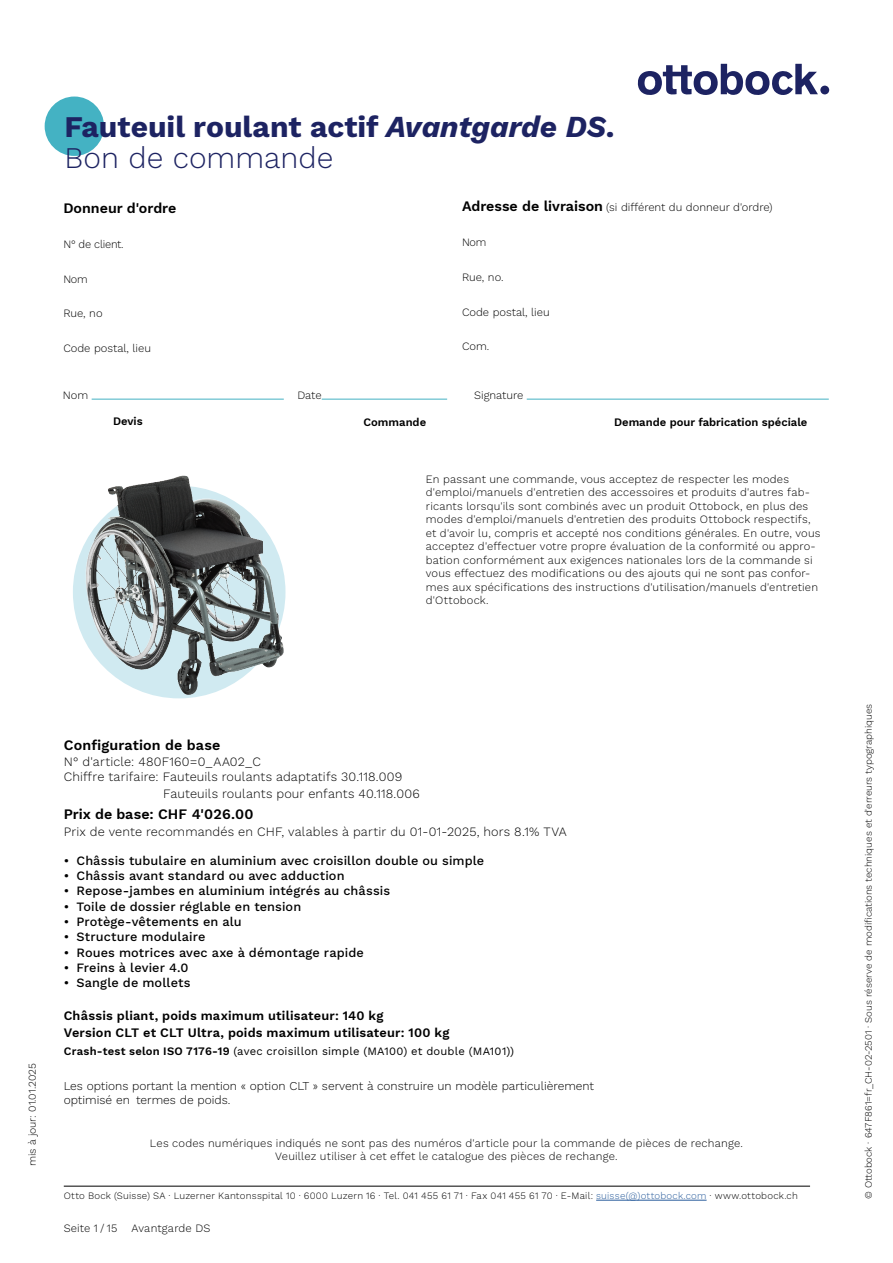
<style>
.page{position:relative;width:893px;height:1263px;background:#fff}
.page>*{position:absolute;margin:0;border:0;box-sizing:border-box;transform-origin:0 0}
.t1{font:700 30px/31.8px "Work Sans";color:#1d2362}
.t2{font:600 14.25px "Work Sans";letter-spacing:.005em;color:#000}
.t3{font:500 12.75px "Work Sans";letter-spacing:.005em;color:#000}
.t4{font:300 12.75px/15.3px "Work Sans";letter-spacing:.01em;color:#000}
.t5{font:600 12.75px/16.5px "Work Sans";letter-spacing:.015em;color:#000}
.t6{font:300 12px/13.5px "Work Sans";color:#000}
.t7{font:300 11.25px/13.5px "Work Sans";letter-spacing:.015em;color:#000}
.t8{font:11.25px "Work Sans";letter-spacing:.015em;color:#000}
.t9{font:600 11.25px "Work Sans";color:#000}
.t10{font:300 11.25px "Work Sans";letter-spacing:-.02em;color:#000}
.t11{font:300 10.5px "Work Sans";color:#000}
.t12{font:300 9.75px "Work Sans";letter-spacing:.01em;color:#000}
.s1{font-style:italic}
.s2{font-weight:300}
.s3{font-weight:600;font-size:14.25px}
.s4{font-weight:600}
.s5{color:#275b9b}
</style>
<div class="page">
<div style="left:820px;top:86px;width:9px;height:8px;background:#1d2362;border-radius:50%"></div>
<svg style="left:638px;top:64px;width:180px;height:31px"></svg>
<div style="left:45px;top:97px;width:59px;height:59px;background:#44b2c3;border-radius:50%"></div>
<hr style="left:64px;top:1186px;width:746px;height:1px;background:#000">
<hr style="left:596px;top:1200px;width:111px;height:1px;background:#275b9b">
<hr style="left:92px;top:399px;width:192px;height:1px;background:#44b2c3">
<hr style="left:322px;top:399px;width:125px;height:1px;background:#44b2c3">
<hr style="left:527px;top:399px;width:302px;height:1px;background:#44b2c3">
<img style="left:73px;top:475px;width:213px;height:224px">
<h1 class="t1" style="left:65px;top:109px;width:551px">Fauteuil roulant actif <span class="s1">Avantgarde DS</span>.<br><span class="s2">Bon de commande</span></h1>
<p class="t2" style="left:63px;top:197px;width:115px">Donneur d'ordre</p>
<p class="t10" style="left:63px;top:236px;width:62px">N° de client.</p>
<p class="t7" style="left:63px;top:272px;width:26px">Nom</p>
<p class="t7" style="left:63px;top:306px;width:41px">Rue, no</p>
<p class="t7" style="left:63px;top:341px;width:89px">Code postal, lieu</p>
<p class="t7" style="left:462px;top:200px;width:312px"><span class="s3">Adresse de livraison</span> (si différent du donneur d'ordre)</p>
<p class="t7" style="left:462px;top:235px;width:26px">Nom</p>
<p class="t7" style="left:462px;top:270px;width:43px">Rue, no.</p>
<p class="t7" style="left:462px;top:305px;width:89px">Code postal, lieu</p>
<p class="t7" style="left:462px;top:340px;width:29px">Com.</p>
<p class="t7" style="left:63px;top:388px;width:27px">Nom</p>
<p class="t7" style="left:297px;top:388px;width:26px">Date</p>
<p class="t7" style="left:474px;top:388px;width:51px">Signature</p>
<p class="t9" style="left:113px;top:412px;width:31px">Devis</p>
<p class="t9" style="left:364px;top:414px;width:64px">Commande</p>
<p class="t9" style="left:614px;top:414px;width:195px">Demande pour fabrication spéciale</p>
<p class="t7" style="left:426px;top:472px;width:396px">En passant une commande, vous acceptez de respecter les modes d'emploi/manuels d'entretien des accessoires et produits d'autres fab&shy;ricants lorsqu'ils sont combinés avec un produit Ottobock, en plus des modes d'emploi/manuels d'entretien des produits Ottobock respectifs, et d'avoir lu, compris et accepté nos conditions générales. En outre, vous acceptez d'effectuer votre propre évaluation de la conformité ou appro&shy;bation conformément aux exigences nationales lors de la commande si vous effectuez des modifications ou des ajouts qui ne sont pas confor&shy;mes aux spécifications des instructions d'utilisation/manuels d'entretien d'Ottobock.</p>
<p class="t11" style="left:25px;top:1166px;width:105px;rotate:-90deg">mis à jour: 01.01.2025</p>
<p class="t2" style="left:64px;top:735px;width:158px">Configuration de base</p>
<p class="t4" style="left:64px;top:753px;width:340px">N° d'article: 480F160=0_AA02_C<br>Chiffre tarifaire: Fauteuils roulants adaptatifs 30.118.009</p>
<p class="t4" style="left:163px;top:785px;width:258px">Fauteuils roulants pour enfants 40.118.006</p>
<p class="t2" style="left:64px;top:803px;width:191px">Prix de base: CHF 4'026.00</p>
<p class="t4" style="left:64px;top:824px;width:504px">Prix de vente recommandés en CHF, valables à partir du 01-01-2025, hors 8.1% TVA</p>
<p class="t3" style="left:64px;top:851px;width:422px">• Châssis tubulaire en aluminium avec croisillon double ou simple</p>
<p class="t3" style="left:64px;top:866px;width:282px">• Châssis avant standard ou avec adduction</p>
<p class="t3" style="left:64px;top:881px;width:328px">• Repose-jambes en aluminium intégrés au châssis</p>
<p class="t3" style="left:64px;top:897px;width:239px">• Toile de dossier réglable en tension</p>
<p class="t3" style="left:64px;top:912px;width:180px">• Protège-vêtements en alu</p>
<p class="t3" style="left:64px;top:927px;width:143px">• Structure modulaire</p>
<p class="t3" style="left:64px;top:943px;width:302px">• Roues motrices avec axe à démontage rapide</p>
<p class="t3" style="left:64px;top:958px;width:126px">• Freins à levier 4.0</p>
<p class="t3" style="left:64px;top:973px;width:128px">• Sangle de mollets</p>
<p class="t5" style="left:64px;top:1007px;width:387px">Châssis pliant, poids maximum utilisateur: 140 kg<br>Version CLT et CLT Ultra, poids maximum utilisateur: 100 kg</p>
<p class="t8" style="left:64px;top:1042px;width:452px"><span class="s4">Crash-test selon ISO 7176-19</span> (avec croisillon simple (MA100) et double (MA101))</p>
<p class="t6" style="left:64px;top:1079px;width:532px">Les options portant la mention « option CLT » servent à construire un modèle particulièrement optimisé en termes de poids.</p>
<p class="t7" style="left:150px;top:1136px;width:594px;text-align:center">Les codes numériques indiqués ne sont pas des numéros d'article pour la commande de pièces de rechange.<br>Veuillez utiliser à cet effet le catalogue des pièces de rechange.</p>
<p class="t12" style="left:64px;top:1189px;width:736px">Otto Bock (Suisse) SA · Luzerner Kantonsspital 10 · 6000 Luzern 16 · Tel. 041 455 61 71 · Fax 041 455 61 70 · E-Mail: <span class="s5">suisse(@)ottobock.com</span> · www.ottobock.ch</p>
<p class="t7" style="left:64px;top:1221px;width:55px">Seite 1 / 15</p>
<p class="t7" style="left:131px;top:1221px;width:81px">Avantgarde DS</p>
<p class="t12" style="left:861px;top:1199px;width:497px;rotate:-90deg">© Ottobock · 647F861=fr_CH-02-2501 · Sous réserve de modifications techniques et d'erreurs typographiques</p>
</div>
